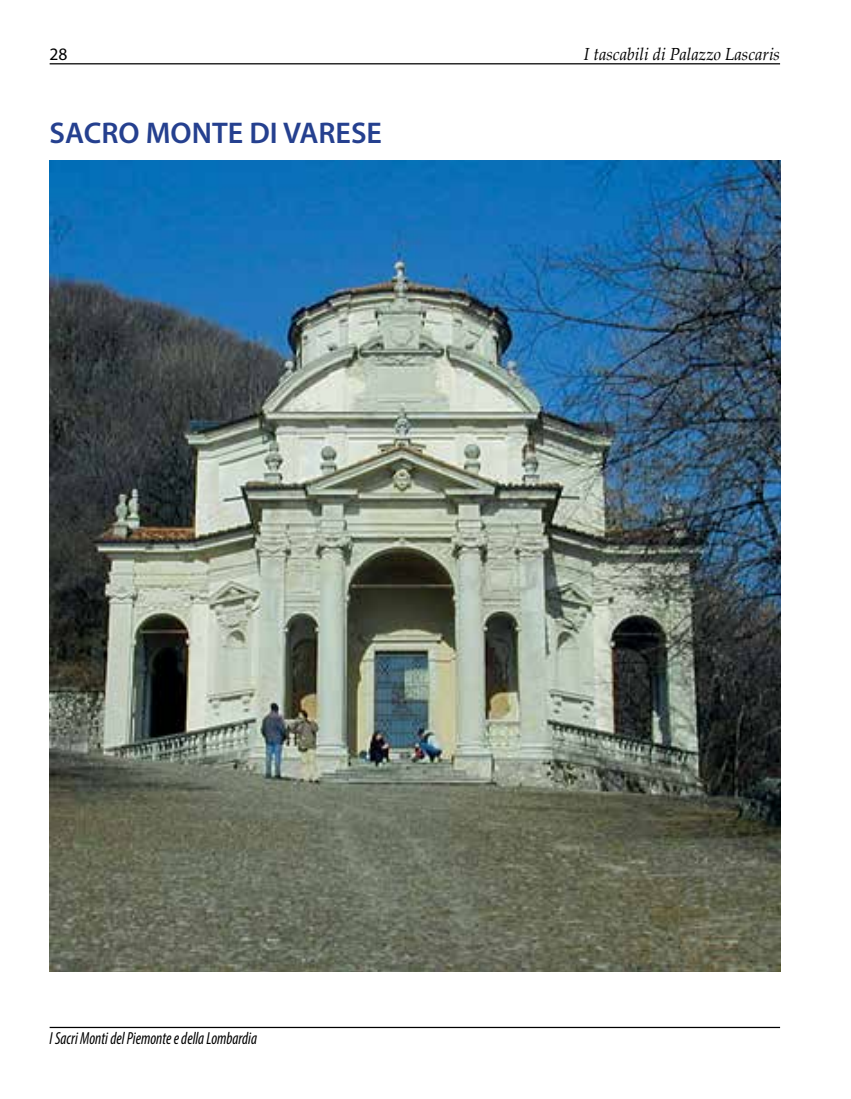
<style>
.page{position:relative;width:851px;height:1099px;background:#fff}
.page>*{position:absolute;margin:0;border:0;box-sizing:border-box;transform-origin:0 0}
.t1{font:600 30px "Myriad Pro";color:#25408f}
.t2{font:italic condensed 17.5px "Myriad Pro";color:#000;scale:.9 1}
.t3{font:italic 17.5px "Palatino Linotype";color:#000;scale:.95 1}
.t4{font:17.5px "Myriad Pro";color:#000}
</style>
<div class="page">
<hr style="left:50px;top:63px;width:730px;height:1px;background:#000">
<hr style="left:50px;top:1026px;width:730px;height:2px;background:#000">
<img style="left:50px;top:161px;width:730px;height:810px">
<p class="t4" style="left:50px;top:43px;width:19px">28</p>
<p class="t3" style="left:583px;top:41px;width:208px">I tascabili di Palazzo Lascaris</p>
<h1 class="t1" style="left:50px;top:114px;width:334px">SACRO MONTE DI VARESE</h1>
<p class="t2" style="left:50px;top:1028px;width:232px">I Sacri Monti del Piemonte e della Lombardia</p>
</div>
